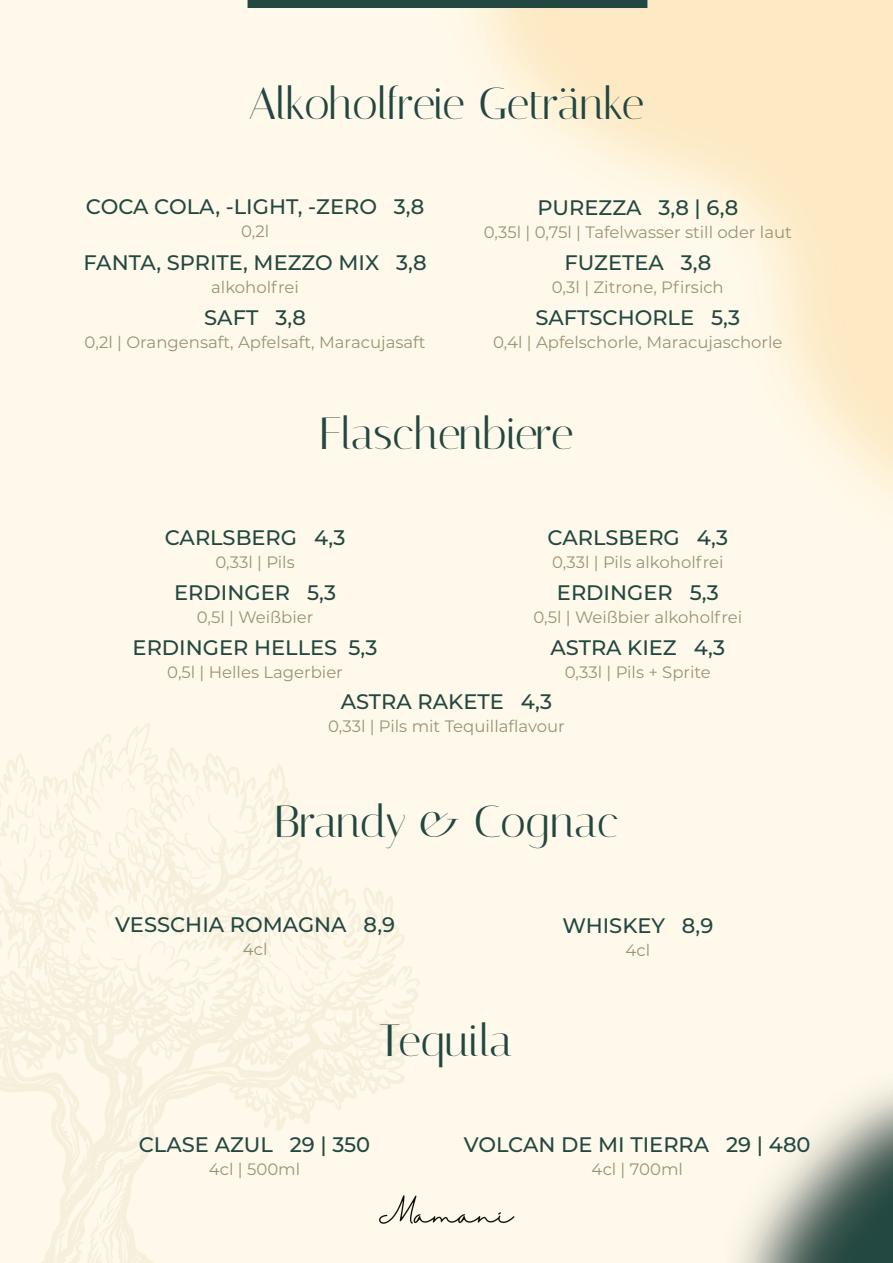
<style>
.page{position:relative;width:893px;height:1263px;background:#fff}
.page>*{position:absolute;margin:0;border:0;box-sizing:border-box;transform-origin:0 0}
.t1{font:45px "Italiana";letter-spacing:-.02em;color:#224741}
.t2{font:45px "Italiana";color:#224741}
.t3{font:500 21px "Montserrat";color:#224841}
.t4{font:16.5px "Montserrat";color:#9c9375}
</style>
<div class="page">
<img style="left:0;top:0;width:893px;height:1263px">
<h1 class="t1" style="left:249px;top:77px;width:397px">Alkoholfreie Getränke</h1>
<p class="t3" style="left:86px;top:192px;width:340px">COCA COLA, -LIGHT, -ZERO 3,8</p>
<p class="t4" style="left:241px;top:220px;width:30px">0,2l</p>
<p class="t3" style="left:84px;top:247px;width:344px">FANTA, SPRITE, MEZZO MIX 3,8</p>
<p class="t4" style="left:211px;top:275px;width:89px">alkoholfrei</p>
<p class="t3" style="left:204px;top:302px;width:103px">SAFT 3,8</p>
<p class="t4" style="left:85px;top:330px;width:342px">0,2l | Orangensaft, Apfelsaft, Maracujasaft</p>
<p class="t3" style="left:538px;top:193px;width:202px">PUREZZA 3,8 | 6,8</p>
<p class="t4" style="left:484px;top:220px;width:309px">0,35l | 0,75l | Tafelwasser still oder laut</p>
<p class="t3" style="left:564px;top:248px;width:149px">FUZETEA 3,8</p>
<p class="t4" style="left:552px;top:276px;width:173px">0,3l | Zitrone, Pfirsich</p>
<p class="t3" style="left:535px;top:303px;width:206px">SAFTSCHORLE 5,3</p>
<p class="t4" style="left:493px;top:331px;width:291px">0,4l | Apfelschorle, Maracujaschorle</p>
<h1 class="t1" style="left:319px;top:407px;width:256px">Flaschenbiere</h1>
<p class="t3" style="left:165px;top:523px;width:182px">CARLSBERG 4,3</p>
<p class="t4" style="left:215px;top:551px;width:81px">0,33l | Pils</p>
<p class="t3" style="left:174px;top:578px;width:163px">ERDINGER 5,3</p>
<p class="t4" style="left:197px;top:606px;width:118px">0,5l | Weißbier</p>
<p class="t3" style="left:547px;top:523px;width:182px">CARLSBERG 4,3</p>
<p class="t4" style="left:552px;top:551px;width:173px">0,33l | Pils alkoholfrei</p>
<p class="t3" style="left:557px;top:578px;width:163px">ERDINGER 5,3</p>
<p class="t4" style="left:533px;top:606px;width:210px">0,5l | Weißbier alkoholfrei</p>
<p class="t3" style="left:133px;top:633px;width:246px">ERDINGER HELLES 5,3</p>
<p class="t4" style="left:167px;top:661px;width:177px">0,5l | Helles Lagerbier</p>
<p class="t3" style="left:550px;top:633px;width:176px">ASTRA KIEZ 4,3</p>
<p class="t4" style="left:565px;top:661px;width:148px">0,33l | Pils + Sprite</p>
<p class="t3" style="left:341px;top:687px;width:213px">ASTRA RAKETE 4,3</p>
<p class="t4" style="left:328px;top:715px;width:238px">0,33l | Pils mit Tequillaflavour</p>
<h1 class="t1" style="left:274px;top:795px;width:346px">Brandy &amp; Cognac</h1>
<p class="t3" style="left:115px;top:910px;width:281px">VESSCHIA ROMAGNA 8,9</p>
<p class="t4" style="left:243px;top:938px;width:26px">4cl</p>
<h1 class="t2" style="left:379px;top:1014px;width:136px">Tequila</h1>
<p class="t3" style="left:562px;top:911px;width:152px">WHISKEY 8,9</p>
<p class="t4" style="left:625px;top:938px;width:26px">4cl</p>
<p class="t3" style="left:139px;top:1130px;width:233px">CLASE AZUL 29 | 350</p>
<p class="t4" style="left:209px;top:1157px;width:93px">4cl | 500ml</p>
<p class="t3" style="left:464px;top:1130px;width:348px">VOLCAN DE MI TIERRA 29 | 480</p>
<p class="t4" style="left:592px;top:1158px;width:93px">4cl | 700ml</p>
</div>
